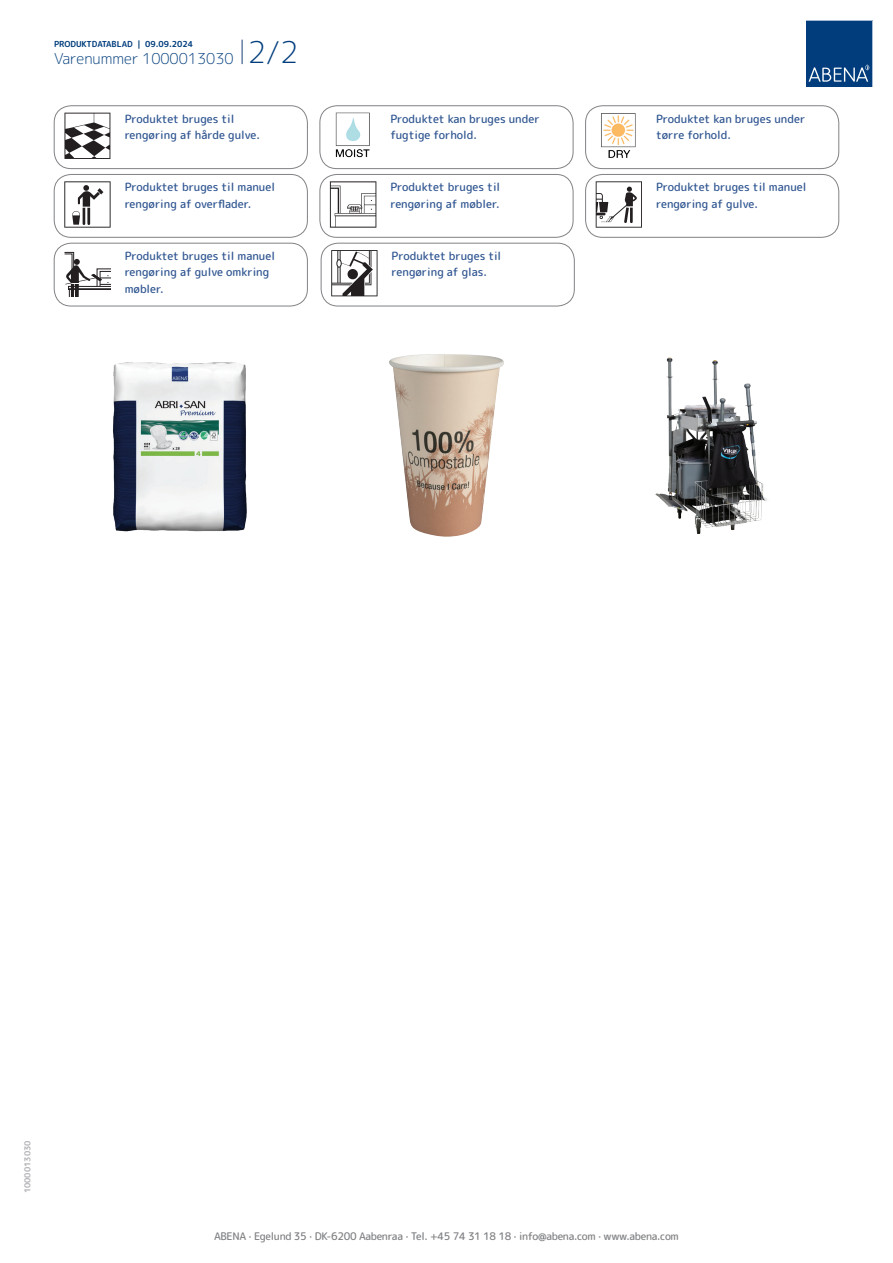
<style>
.page{position:relative;width:893px;height:1263px;background:#fff}
.page>*{position:absolute;margin:0;border:0;box-sizing:border-box;transform-origin:0 0}
.t1{font:300 15px "Rounded Mplus 1 c";color:#013d7d}
.t2{font:500 11.25px/16.5px "Rounded Mplus 1 c";color:#305691}
.t3{font:500 10.5px "Rounded Mplus 1 c";letter-spacing:-.03em;color:#808285}
.t4{font:700 8.25px "Rounded Mplus 1 c";color:#013d7d}
.t5{font:700 8.25px "Rounded Mplus 1 c";color:#b2b3b7}
.s1{font-size:30px}
</style>
<div class="page">
<svg style="left:242px;top:40px;width:1px;height:24px"></svg>
<svg style="left:806px;top:20px;width:67px;height:67px;background:#144b86"></svg>
<svg style="left:64px;top:113px;width:46px;height:46px"></svg>
<div style="left:54px;top:106px;width:254px;height:63px;border:1px solid #808285;border-radius:17px"></div>
<img style="left:335px;top:112px;width:35px;height:46px">
<div style="left:320px;top:106px;width:253px;height:63px;border:1px solid #808285;border-radius:17px"></div>
<img style="left:601px;top:113px;width:35px;height:45px">
<div style="left:585px;top:106px;width:254px;height:63px;border:1px solid #808285;border-radius:17px"></div>
<svg style="left:64px;top:181px;width:47px;height:47px"></svg>
<div style="left:54px;top:174px;width:254px;height:63px;border:1px solid #808285;border-radius:17px"></div>
<svg style="left:330px;top:181px;width:46px;height:47px"></svg>
<div style="left:320px;top:174px;width:253px;height:63px;border:1px solid #808285;border-radius:17px"></div>
<svg style="left:596px;top:181px;width:46px;height:47px"></svg>
<div style="left:585px;top:174px;width:254px;height:63px;border:1px solid #808285;border-radius:17px"></div>
<svg style="left:64px;top:252px;width:46px;height:44px"></svg>
<div style="left:54px;top:243px;width:254px;height:63px;border:1px solid #808285;border-radius:17px"></div>
<svg style="left:331px;top:250px;width:47px;height:46px"></svg>
<div style="left:321px;top:243px;width:253px;height:63px;border:1px solid #808285;border-radius:17px"></div>
<img style="left:113px;top:362px;width:134px;height:170px">
<img style="left:389px;top:354px;width:115px;height:183px">
<img style="left:655px;top:357px;width:113px;height:177px">
<p class="t4" style="left:54px;top:38px;width:141px">PRODUKTDATABLAD | 09.09.2024</p>
<h1 class="t1" style="left:54px;top:48px;width:246px">Varenummer 1000013030 <span class="s1">2/2</span></h1>
<p class="t2" style="left:125px;top:110px;width:137px">Produktet bruges til rengøring af hårde gulve.</p>
<p class="t2" style="left:390px;top:110px;width:151px">Produktet kan bruges under fugtige forhold.</p>
<p class="t2" style="left:656px;top:110px;width:151px">Produktet kan bruges under tørre forhold.</p>
<p class="t2" style="left:125px;top:179px;width:152px">Produktet bruges til manuel rengøring af overflader.</p>
<p class="t2" style="left:390px;top:179px;width:111px">Produktet bruges til rengøring af møbler.</p>
<p class="t2" style="left:656px;top:179px;width:152px">Produktet bruges til manuel rengøring af gulve.</p>
<p class="t2" style="left:125px;top:248px;width:152px">Produktet bruges til manuel rengøring af gulve omkring møbler.</p>
<p class="t2" style="left:392px;top:248px;width:111px">Produktet bruges til rengøring af glas.</p>
<p class="t5" style="left:22px;top:1193px;width:54px;rotate:-90deg">1000013030</p>
<p class="t3" style="left:214px;top:1229px;width:466px">ABENA · Egelund 35 · DK-6200 Aabenraa · Tel. +45 74 31 18 18 · info@abena.com · www.abena.com</p>
</div>
